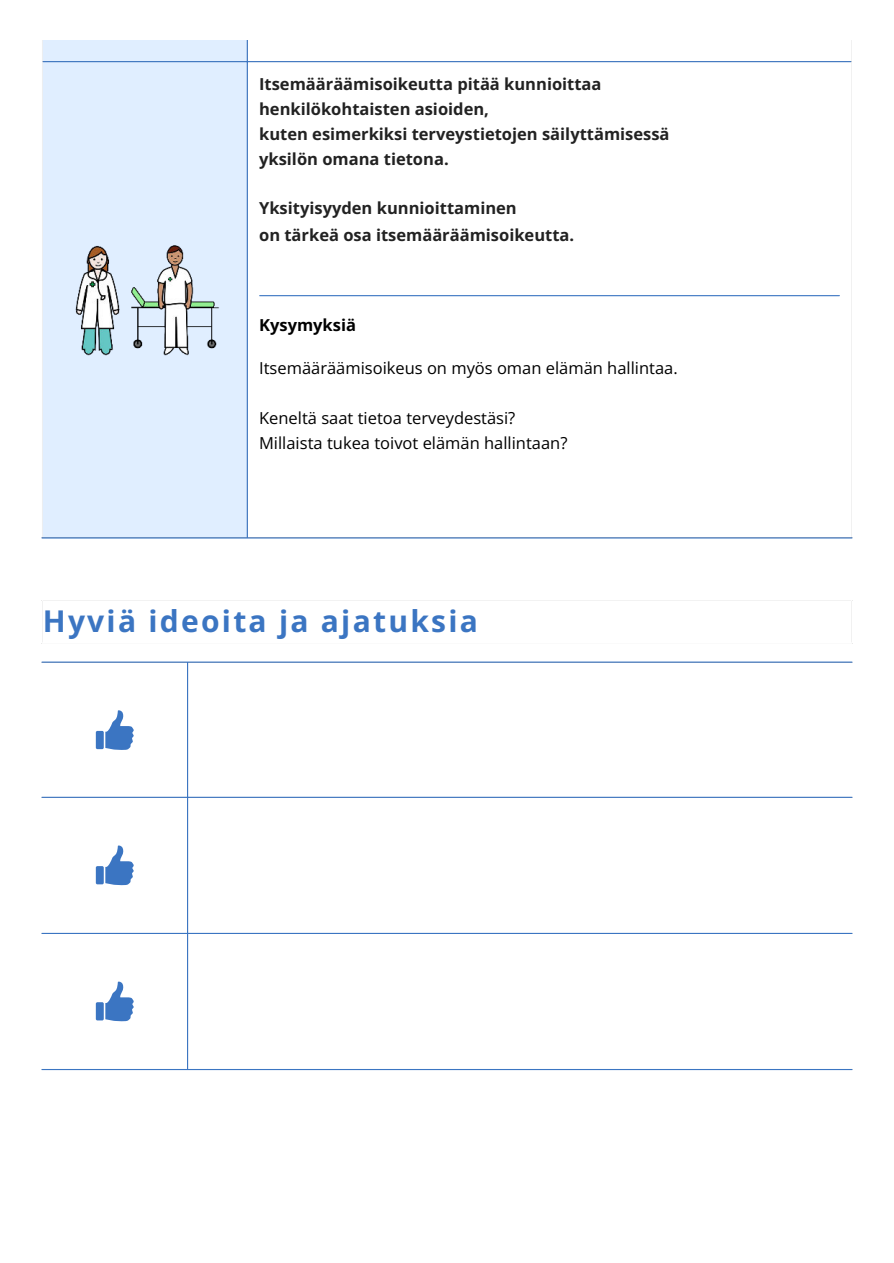
<style>
.page{position:relative;width:894px;height:1263px;background:#fff}
.page>*{position:absolute;margin:0;border:0;box-sizing:border-box;transform-origin:0 0}
.t1{font:700 30px "Open Sans";letter-spacing:.075em;color:#3b75c2}
.t2{font:700 16.5px/24.8px "Open Sans";color:#222}
.t3{font:16.5px/24.8px "Open Sans";color:#000}
.t4{font:700 16.5px "Open Sans";color:#000}
</style>
<div class="page">
<div style="left:43px;top:41px;width:204px;height:496px;background:#e0eeff"></div>
<img style="left:63px;top:217px;width:163px;height:165px">
<hr style="left:259px;top:295px;width:580px;height:1px;background:#3b75c2">
<hr style="left:247px;top:40px;width:1px;height:497px;background:#3b75c2">
<hr style="left:42px;top:40px;width:810px;height:1px;background:#3b75c2">
<hr style="left:43px;top:61px;width:808px;height:1px;background:#3b75c2">
<hr style="left:42px;top:537px;width:810px;height:1px;background:#3b75c2">
<svg style="left:105px;top:710px;width:29px;height:40px"></svg>
<div style="left:96px;top:731px;width:8px;height:18px;background:#3b75c2;border-radius:2px"></div>
<svg style="left:105px;top:845px;width:29px;height:41px"></svg>
<div style="left:96px;top:866px;width:8px;height:18px;background:#3b75c2;border-radius:2px"></div>
<svg style="left:105px;top:981px;width:29px;height:41px"></svg>
<div style="left:96px;top:1002px;width:8px;height:18px;background:#3b75c2;border-radius:2px"></div>
<hr style="left:187px;top:663px;width:1px;height:406px;background:#3b75c2">
<hr style="left:42px;top:661px;width:810px;height:2px;background:#3b75c2">
<hr style="left:42px;top:797px;width:810px;height:1px;background:#3b75c2">
<hr style="left:42px;top:933px;width:810px;height:1px;background:#3b75c2">
<hr style="left:42px;top:1069px;width:810px;height:1px;background:#3b75c2">
<p class="t2" style="left:259px;top:72px;width:412px">Itsemääräämisoikeutta pitää kunnioittaa henkilökohtaisten asioiden,<br>kuten esimerkiksi terveystietojen säilyttämisessä yksilön omana tietona.</p>
<p class="t2" style="left:259px;top:194px;width:316px;line-height:27px">Yksityisyyden kunnioittaminen<br>on tärkeä osa itsemääräämisoikeutta.</p>
<p class="t4" style="left:259px;top:313px;width:98px">Kysymyksiä</p>
<p class="t3" style="left:259px;top:355px;width:420px">Itsemääräämisoikeus on myös oman elämän hallintaa.</p>
<p class="t3" style="left:259px;top:406px;width:310px">Keneltä saat tietoa terveydestäsi?<br>Millaista tukea toivot elämän hallintaan?</p>
<h1 class="t1" style="left:43px;top:600px;width:436px">Hyviä ideoita ja ajatuksia</h1>
</div>
